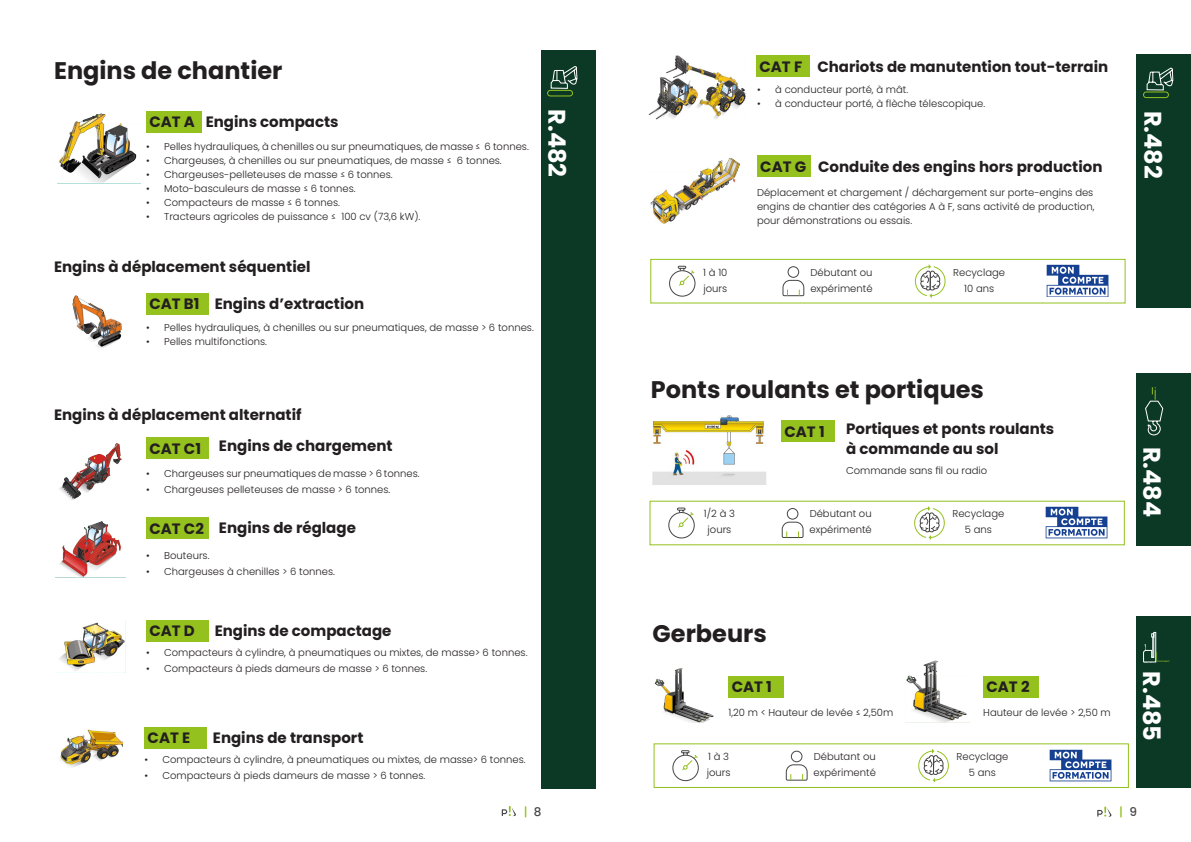
<style>
.page{position:relative;width:1191px;height:842px;background:#fff}
.page>*{position:absolute;margin:0;border:0;box-sizing:border-box;transform-origin:0 0}
._18pt_Align_Left{font:700 24px "Poppins";color:#231f20}
._35pt_Align_Left{font:700 24px "Poppins";color:#fff}
._15pt_Align_Left{font:700 24px "Poppins";color:#231f20}
._15pt_Align_Left-2{font:700 15px/20px "Poppins";color:#231f20}
.t1{font:500 12px "Poppins";color:#95c11f}
._10pt_Align_Left_Justify{font:300 10px/16px "Poppins";color:#231f20}
.s1{color:#454545}
</style>
<div class="page">
<svg style="left:502px;top:806px;width:14px;height:10px"></svg>
<svg style="left:1097px;top:806px;width:14px;height:11px"></svg>
<div style="left:541px;top:50px;width:54px;height:738px;background:#0c3826"></div>
<div style="left:1137px;top:54px;width:54px;height:253px;background:#0c3826"></div>
<img style="left:58px;top:113px;width:82px;height:71px">
<img style="left:72px;top:295px;width:50px;height:54px">
<img style="left:59px;top:443px;width:63px;height:57px">
<img style="left:56px;top:521px;width:69px;height:57px">
<img style="left:56px;top:622px;width:69px;height:51px">
<img style="left:59px;top:729px;width:64px;height:38px">
<img style="left:650px;top:158px;width:91px;height:66px">
<img style="left:649px;top:55px;width:96px;height:65px">
<div style="left:146px;top:111px;width:55px;height:21px;background:#95c11f"></div>
<div style="left:146px;top:293px;width:62px;height:21px;background:#95c11f"></div>
<div style="left:146px;top:438px;width:62px;height:21px;background:#95c11f"></div>
<div style="left:146px;top:517px;width:62px;height:22px;background:#95c11f"></div>
<div style="left:146px;top:620px;width:62px;height:21px;background:#95c11f"></div>
<div style="left:144px;top:727px;width:63px;height:21px;background:#95c11f"></div>
<div style="left:756px;top:56px;width:54px;height:21px;background:#95c11f"></div>
<div style="left:757px;top:155px;width:53px;height:22px;background:#95c11f"></div>
<svg style="left:550px;top:66px;width:27px;height:31px"></svg>
<div style="left:547px;top:90px;width:26px;height:6px;border:1px solid #94c21f;border-radius:3px"></div>
<svg style="left:1146px;top:67px;width:27px;height:32px"></svg>
<div style="left:1143px;top:92px;width:25px;height:6px;border:1px solid #94c21f;border-radius:3px"></div>
<svg style="left:915px;top:264px;width:30px;height:34px"></svg>
<img style="left:1046px;top:265px;width:62px;height:32px">
<div style="left:669px;top:270px;width:26px;height:27px;border:1px solid #454545;border-radius:50%"></div>
<svg style="left:678px;top:266px;width:17px;height:21px"></svg>
<svg style="left:782px;top:266px;width:23px;height:31px"></svg>
<div style="left:650px;top:259px;width:475px;height:44px;border:1px solid #95c11f"></div>
<div style="left:1137px;top:373px;width:54px;height:172px;background:#0c3826"></div>
<div style="left:781px;top:420px;width:54px;height:22px;background:#95c11f"></div>
<img style="left:652px;top:415px;width:115px;height:70px">
<svg style="left:914px;top:506px;width:30px;height:34px"></svg>
<img style="left:1045px;top:507px;width:62px;height:32px">
<div style="left:668px;top:512px;width:26px;height:26px;border:1px solid #454545;border-radius:50%"></div>
<svg style="left:677px;top:507px;width:17px;height:21px"></svg>
<svg style="left:781px;top:508px;width:23px;height:30px"></svg>
<svg style="left:1145px;top:387px;width:18px;height:48px"></svg>
<div style="left:728px;top:676px;width:56px;height:21px;background:#95c11f"></div>
<div style="left:983px;top:676px;width:55px;height:21px;background:#95c11f"></div>
<img style="left:906px;top:660px;width:61px;height:62px">
<img style="left:654px;top:668px;width:60px;height:55px">
<svg style="left:918px;top:749px;width:30px;height:34px"></svg>
<img style="left:1049px;top:749px;width:62px;height:32px">
<div style="left:672px;top:755px;width:27px;height:26px;border:1px solid #454545;border-radius:50%"></div>
<svg style="left:681px;top:750px;width:17px;height:21px"></svg>
<svg style="left:785px;top:750px;width:23px;height:31px"></svg>
<div style="left:653px;top:743px;width:475px;height:45px;border:1px solid #95c11f"></div>
<div style="left:1137px;top:616px;width:54px;height:172px;background:#0c3826"></div>
<svg style="left:1143px;top:632px;width:27px;height:31px"></svg>
<p class="_18pt_Align_Left" style="left:54px;top:57px;width:230px">Engins de chantier</p>
<p class="_15pt_Align_Left-2" style="left:149px;top:112px;width:47px">CAT A</p>
<p class="_15pt_Align_Left-2" style="left:206px;top:111px;width:134px">Engins compacts</p>
<p class="_10pt_Align_Left_Justify" style="left:146px;top:138px;width:384px">• Pelles hydrauliques, à chenilles ou sur pneumatiques, de masse ≤ 6 tonnes.</p>
<p class="_10pt_Align_Left_Justify" style="left:146px;top:152px;width:357px">• Chargeuses, à chenilles ou sur pneumatiques, de masse ≤ 6 tonnes.</p>
<p class="_10pt_Align_Left_Justify" style="left:146px;top:166px;width:248px">• Chargeuses-pelleteuses de masse ≤ 6 tonnes.</p>
<p class="_10pt_Align_Left_Justify" style="left:146px;top:180px;width:211px">• Moto-basculeurs de masse ≤ 6 tonnes.</p>
<p class="_10pt_Align_Left_Justify" style="left:146px;top:194px;width:195px">• Compacteurs de masse ≤ 6 tonnes.</p>
<p class="_10pt_Align_Left_Justify" style="left:146px;top:208px;width:276px">• Tracteurs agricoles de puissance ≤ 100 cv (73,6 kW).</p>
<p class="_15pt_Align_Left-2" style="left:54px;top:257px;width:258px">Engins à déplacement séquentiel</p>
<p class="_15pt_Align_Left-2" style="left:149px;top:294px;width:52px">CAT B1</p>
<p class="_15pt_Align_Left-2" style="left:215px;top:293px;width:151px">Engins d’extraction</p>
<p class="_10pt_Align_Left_Justify" style="left:146px;top:320px;width:389px">• Pelles hydrauliques, à chenilles ou sur pneumatiques, de masse &gt; 6 tonnes.</p>
<p class="_10pt_Align_Left_Justify" style="left:146px;top:334px;width:122px">• Pelles multifonctions.</p>
<p class="_15pt_Align_Left-2" style="left:54px;top:404px;width:249px">Engins à déplacement alternatif</p>
<p class="_15pt_Align_Left-2" style="left:149px;top:439px;width:53px">CAT C1</p>
<p class="_15pt_Align_Left-2" style="left:219px;top:436px;width:175px">Engins de chargement</p>
<p class="_10pt_Align_Left_Justify" style="left:146px;top:466px;width:275px">• Chargeuses sur pneumatiques de masse &gt; 6 tonnes.</p>
<p class="_10pt_Align_Left_Justify" style="left:146px;top:482px;width:246px">• Chargeuses pelleteuses de masse &gt; 6 tonnes.</p>
<p class="_15pt_Align_Left-2" style="left:149px;top:518px;width:56px">CAT C2</p>
<p class="_15pt_Align_Left-2" style="left:219px;top:518px;width:138px">Engins de réglage</p>
<p class="_10pt_Align_Left_Justify" style="left:146px;top:547px;width:65px">• Bouteurs.</p>
<p class="_10pt_Align_Left_Justify" style="left:146px;top:563px;width:190px">• Chargeuses à chenilles &gt; 6 tonnes.</p>
<p class="_15pt_Align_Left-2" style="left:759px;top:57px;width:44px">CAT F</p>
<p class="_15pt_Align_Left-2" style="left:817px;top:57px;width:292px">Chariots de manutention tout-terrain</p>
<p class="_10pt_Align_Left_Justify" style="left:757px;top:81px;width:152px">• à conducteur porté, à mât.</p>
<p class="_10pt_Align_Left_Justify" style="left:757px;top:95px;width:229px">• à conducteur porté, à flèche télescopique.</p>
<p class="_35pt_Align_Left" style="left:570px;top:109px;width:69px;rotate:90deg">R.482</p>
<p class="_35pt_Align_Left" style="left:1166px;top:111px;width:69px;rotate:90deg">R.482</p>
<p class="_15pt_Align_Left-2" style="left:818px;top:157px;width:286px">Conduite des engins hors production</p>
<p class="_15pt_Align_Left-2" style="left:760px;top:157px;width:47px">CAT G</p>
<p class="_10pt_Align_Left_Justify" style="left:703px;top:264px;width:26px">1 à 10 jours</p>
<p class="_10pt_Align_Left_Justify" style="left:757px;top:185px;width:339px;line-height:14px;text-align:justify">Déplacement et chargement / déchargement sur porte-engins des engins de chantier des catégories A à F, sans activité de production, pour démonstrations ou essais.</p>
<p class="_10pt_Align_Left_Justify" style="left:810px;top:264px;width:64px">Débutant ou</p>
<p class="_10pt_Align_Left_Justify" style="left:810px;top:280px;width:64px">expérimenté</p>
<p class="_10pt_Align_Left_Justify" style="left:953px;top:264px;width:53px">Recyclage</p>
<p class="_10pt_Align_Left_Justify" style="left:964px;top:280px;width:31px">10 ans</p>
<p class="_18pt_Align_Left" style="left:651px;top:376px;width:335px">Ponts roulants et portiques</p>
<p class="_10pt_Align_Left_Justify" style="left:704px;top:506px;width:33px;text-align:center">1/2 à 3 jours</p>
<p class="_15pt_Align_Left-2" style="left:784px;top:422px;width:42px">CAT 1</p>
<p class="_15pt_Align_Left-2" style="left:846px;top:419px;width:210px">Portiques et ponts roulants à commande au sol</p>
<p class="_10pt_Align_Left_Justify" style="left:846px;top:462px;width:143px">Commande sans fil ou radio</p>
<p class="_10pt_Align_Left_Justify" style="left:809px;top:506px;width:64px">Débutant ou</p>
<p class="_10pt_Align_Left_Justify" style="left:809px;top:522px;width:64px">expérimenté</p>
<p class="_10pt_Align_Left_Justify" style="left:952px;top:506px;width:53px">Recyclage</p>
<p class="_10pt_Align_Left_Justify" style="left:965px;top:522px;width:29px">5 ans</p>
<p class="_35pt_Align_Left" style="left:1166px;top:447px;width:72px;rotate:90deg">R.484</p>
<p class="_15pt_Align_Left-2" style="left:149px;top:621px;width:47px">CAT D</p>
<p class="_15pt_Align_Left-2" style="left:215px;top:620px;width:178px">Engins de compactage</p>
<p class="_10pt_Align_Left_Justify" style="left:146px;top:645px;width:383px">• Compacteurs à cylindre, à pneumatiques ou mixtes, de masse&gt; 6 tonnes.</p>
<p class="_10pt_Align_Left_Justify" style="left:146px;top:661px;width:282px">• Compacteurs à pieds dameurs de masse &gt; 6 tonnes.</p>
<p class="_15pt_Align_Left-2" style="left:148px;top:728px;width:44px">CAT E</p>
<p class="_15pt_Align_Left-2" style="left:213px;top:727px;width:152px">Engins de transport</p>
<p class="_10pt_Align_Left_Justify" style="left:144px;top:752px;width:383px">• Compacteurs à cylindre, à pneumatiques ou mixtes, de masse&gt; 6 tonnes.</p>
<p class="_10pt_Align_Left_Justify" style="left:144px;top:768px;width:282px">• Compacteurs à pieds dameurs de masse &gt; 6 tonnes.</p>
<p class="_15pt_Align_Left" style="left:652px;top:619px;width:116px">Gerbeurs</p>
<p class="_15pt_Align_Left-2" style="left:731px;top:677px;width:42px">CAT 1</p>
<p class="_15pt_Align_Left-2" style="left:986px;top:677px;width:45px">CAT 2</p>
<p class="_10pt_Align_Left_Justify" style="left:728px;top:705px;width:166px">1,20 m &lt; Hauteur de levée ≤ 2,50m</p>
<p class="_10pt_Align_Left_Justify" style="left:983px;top:705px;width:129px">Hauteur de levée &gt; 2,50 m</p>
<p class="_10pt_Align_Left_Justify" style="left:706px;top:749px;width:25px">1 à 3 jours</p>
<p class="_10pt_Align_Left_Justify" style="left:813px;top:749px;width:64px">Débutant ou</p>
<p class="_10pt_Align_Left_Justify" style="left:813px;top:765px;width:64px">expérimenté</p>
<p class="_10pt_Align_Left_Justify" style="left:956px;top:749px;width:53px">Recyclage</p>
<p class="_10pt_Align_Left_Justify" style="left:969px;top:765px;width:29px">5 ans</p>
<p class="_35pt_Align_Left" style="left:1165px;top:671px;width:71px;rotate:90deg">R.485</p>
<p class="t1" style="left:523px;top:805px;width:19px">| <span class="s1">8</span></p>
<p class="t1" style="left:1119px;top:805px;width:19px">| <span class="s1">9</span></p>
</div>
